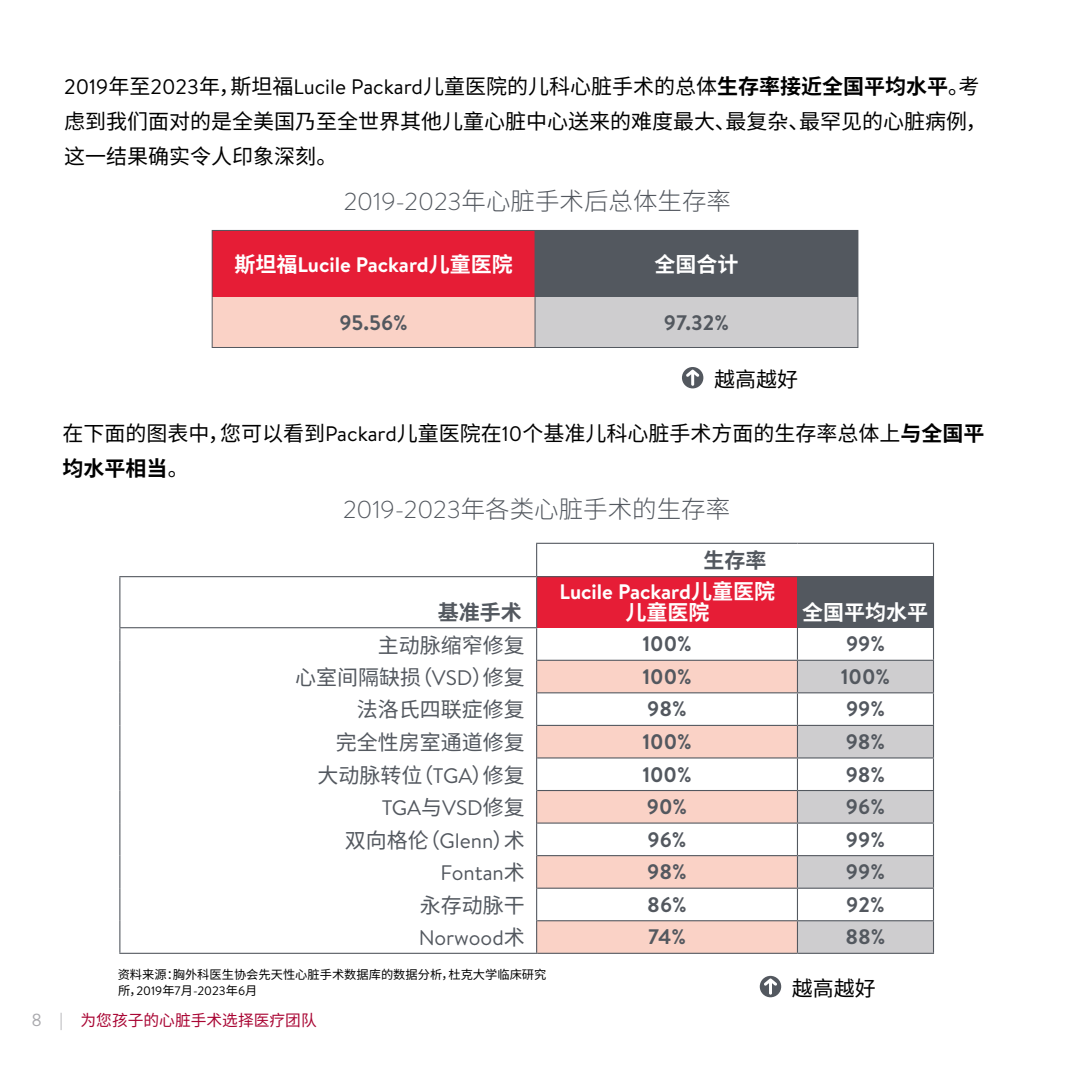
<style>
.page{position:relative;width:1071px;height:1071px;background:#fff}
.page>*{position:absolute;margin:0;border:0;box-sizing:border-box;transform-origin:0 0}
.t1{font:300 24.5px "Source Han Sans SC";color:#53585f}
.t2{font:21px/35px "Source Han Sans SC";color:#000}
.t3{font:700 21px "Brandon Text";color:#53585f}
.t4{font:21px "Source Han Sans SC";color:#53585f}
.t5{font:700 21px "Brandon Text";color:#fff}
.t6{font:21px "Brandon Text";color:#53585f}
.t7{font:700 21px "Source Han Sans SC";color:#fff}
.t8{font:700 21px "Source Han Sans SC";color:#53585f}
.t9{font:15.75px "Source Han Sans SC";color:#a90533}
.t10{font:12.25px "Source Han Sans SC";color:#000}
.t11{font:12.25px "Brandon Text";color:#000}
.s1{font-family:"Brandon Text"}
.s2{font-weight:700}
.s3{font-family:"Source Han Sans SC"}
.s4{font-family:"Brandon Text";font-size:17.5px;color:#a9a9ad}
</style>
<div class="page">
<div style="left:537px;top:577px;width:260px;height:51px;background:#e61d36"></div>
<div style="left:797px;top:577px;width:137px;height:51px;background:#53585f"></div>
<svg style="left:120px;top:628px;width:416px;height:325px"></svg>
<svg style="left:537px;top:661px;width:260px;height:292px;fill:#fad2c6"></svg>
<svg style="left:798px;top:661px;width:135px;height:292px"></svg>
<hr style="left:933px;top:544px;width:1px;height:32px;background:#53585f">
<hr style="left:536px;top:544px;width:1px;height:32px;background:#53585f">
<hr style="left:536px;top:543px;width:261px;height:1px;background:#53585f">
<hr style="left:797px;top:543px;width:137px;height:1px;background:#53585f">
<hr style="left:119px;top:577px;width:1px;height:50px;background:#53585f">
<hr style="left:119px;top:576px;width:418px;height:1px;background:#53585f">
<hr style="left:536px;top:577px;width:1px;height:50px;background:#53585f">
<hr style="left:537px;top:576px;width:260px;height:1px;background:#53585f">
<hr style="left:797px;top:576px;width:137px;height:1px;background:#53585f">
<hr style="left:933px;top:628px;width:1px;height:32px;background:#53585f">
<hr style="left:537px;top:660px;width:260px;height:1px;background:#53585f">
<hr style="left:797px;top:660px;width:137px;height:1px;background:#53585f">
<hr style="left:933px;top:661px;width:1px;height:31px;background:#53585f">
<hr style="left:537px;top:692px;width:260px;height:1px;background:#53585f">
<hr style="left:797px;top:692px;width:137px;height:1px;background:#53585f">
<hr style="left:933px;top:693px;width:1px;height:32px;background:#53585f">
<hr style="left:537px;top:725px;width:260px;height:1px;background:#53585f">
<hr style="left:797px;top:725px;width:137px;height:1px;background:#53585f">
<hr style="left:933px;top:726px;width:1px;height:31px;background:#53585f">
<hr style="left:537px;top:757px;width:260px;height:2px;background:#53585f">
<hr style="left:797px;top:757px;width:137px;height:2px;background:#53585f">
<hr style="left:933px;top:759px;width:1px;height:31px;background:#53585f">
<hr style="left:537px;top:790px;width:260px;height:1px;background:#53585f">
<hr style="left:797px;top:790px;width:137px;height:1px;background:#53585f">
<hr style="left:933px;top:791px;width:1px;height:32px;background:#53585f">
<hr style="left:537px;top:823px;width:260px;height:1px;background:#53585f">
<hr style="left:797px;top:823px;width:137px;height:1px;background:#53585f">
<hr style="left:933px;top:824px;width:1px;height:31px;background:#53585f">
<hr style="left:537px;top:855px;width:260px;height:1px;background:#53585f">
<hr style="left:797px;top:855px;width:137px;height:1px;background:#53585f">
<hr style="left:933px;top:856px;width:1px;height:32px;background:#53585f">
<hr style="left:537px;top:888px;width:260px;height:1px;background:#53585f">
<hr style="left:797px;top:888px;width:137px;height:1px;background:#53585f">
<hr style="left:933px;top:889px;width:1px;height:31px;background:#53585f">
<hr style="left:537px;top:920px;width:260px;height:1px;background:#53585f">
<hr style="left:537px;top:953px;width:260px;height:1px;background:#53585f">
<hr style="left:797px;top:920px;width:137px;height:1px;background:#53585f">
<hr style="left:933px;top:921px;width:1px;height:32px;background:#53585f">
<hr style="left:797px;top:953px;width:137px;height:1px;background:#53585f">
<hr style="left:119px;top:627px;width:418px;height:1px;background:#53585f">
<hr style="left:119px;top:628px;width:1px;height:32px;background:#53585f">
<hr style="left:536px;top:628px;width:1px;height:32px;background:#53585f">
<hr style="left:119px;top:660px;width:1px;height:33px;background:#53585f">
<hr style="left:536px;top:660px;width:1px;height:33px;background:#53585f">
<hr style="left:119px;top:693px;width:1px;height:32px;background:#53585f">
<hr style="left:536px;top:693px;width:1px;height:32px;background:#53585f">
<hr style="left:119px;top:725px;width:1px;height:33px;background:#53585f">
<hr style="left:536px;top:725px;width:1px;height:33px;background:#53585f">
<hr style="left:119px;top:758px;width:1px;height:33px;background:#53585f">
<hr style="left:536px;top:758px;width:1px;height:33px;background:#53585f">
<hr style="left:119px;top:791px;width:1px;height:32px;background:#53585f">
<hr style="left:536px;top:791px;width:1px;height:32px;background:#53585f">
<hr style="left:119px;top:823px;width:1px;height:33px;background:#53585f">
<hr style="left:536px;top:823px;width:1px;height:33px;background:#53585f">
<hr style="left:119px;top:856px;width:1px;height:32px;background:#53585f">
<hr style="left:536px;top:856px;width:1px;height:32px;background:#53585f">
<hr style="left:119px;top:888px;width:1px;height:33px;background:#53585f">
<hr style="left:536px;top:888px;width:1px;height:33px;background:#53585f">
<hr style="left:119px;top:921px;width:1px;height:32px;background:#53585f">
<hr style="left:536px;top:921px;width:1px;height:32px;background:#53585f">
<hr style="left:119px;top:953px;width:418px;height:1px;background:#53585f">
<hr style="left:797px;top:628px;width:1px;height:32px;background:#53585f">
<hr style="left:797px;top:661px;width:1px;height:31px;background:#53585f">
<hr style="left:797px;top:693px;width:1px;height:32px;background:#53585f">
<hr style="left:797px;top:726px;width:1px;height:31px;background:#53585f">
<hr style="left:797px;top:759px;width:1px;height:31px;background:#53585f">
<hr style="left:797px;top:791px;width:1px;height:32px;background:#53585f">
<hr style="left:797px;top:824px;width:1px;height:31px;background:#53585f">
<hr style="left:797px;top:856px;width:1px;height:32px;background:#53585f">
<hr style="left:797px;top:889px;width:1px;height:31px;background:#53585f">
<hr style="left:797px;top:921px;width:1px;height:32px;background:#53585f">
<div style="left:760px;top:976px;width:21px;height:21px;background:#53585f;border-radius:50%"></div>
<svg style="left:764px;top:979px;width:13px;height:16px"></svg>
<div style="left:212px;top:230px;width:323px;height:67px;background:#e61d36"></div>
<div style="left:535px;top:230px;width:323px;height:67px;background:#53585f"></div>
<div style="left:212px;top:297px;width:323px;height:50px;background:#fad2c6"></div>
<div style="left:535px;top:297px;width:323px;height:50px;background:#cecdcf"></div>
<hr style="left:212px;top:231px;width:1px;height:66px;background:#53585f">
<hr style="left:212px;top:230px;width:323px;height:1px;background:#53585f">
<hr style="left:212px;top:297px;width:1px;height:50px;background:#53585f">
<hr style="left:212px;top:347px;width:323px;height:1px;background:#53585f">
<hr style="left:857px;top:297px;width:1px;height:50px;background:#53585f">
<hr style="left:535px;top:347px;width:323px;height:1px;background:#53585f">
<hr style="left:535px;top:297px;width:1px;height:50px;background:#53585f">
<div style="left:682px;top:367px;width:21px;height:21px;background:#53585f;border-radius:50%"></div>
<svg style="left:686px;top:370px;width:13px;height:16px"></svg>
<p class="t2" style="left:64px;top:69px;width:924px"><span class="s1">2019</span>年至<span class="s1">2023</span>年，斯坦福<span class="s1">Lucile Packard</span>儿童医院的儿科心脏手术的总体<span class="s2">生存率接近全国平均水平</span>。考虑到我们面对的是全美国乃至全世界其他儿童心脏中心送来的难度最大、最复杂、最罕见的心脏病例，这一结果确实令人印象深刻。</p>
<p class="t1" style="left:344px;top:187px;width:389px"><span class="s1">2019-2023</span>年心脏手术后总体生存率</p>
<p class="t5" style="left:234px;top:250px;width:280px"><span class="s3">斯坦福</span>Lucile Packard<span class="s3">儿童医院</span></p>
<p class="t7" style="left:654px;top:253px;width:85px">全国合计</p>
<p class="t3" style="left:339px;top:308px;width:70px">95.56%</p>
<p class="t3" style="left:664px;top:308px;width:67px">97.32%</p>
<p class="t2" style="left:714px;top:363px;width:85px">越高越好</p>
<p class="t2" style="left:63px;top:417px;width:923px">在下面的图表中，您可以看到<span class="s1">Packard</span>儿童医院在<span class="s1">10</span>个基准儿科心脏手术方面的生存率总体上<span class="s2">与全国平均水平相当</span>。</p>
<p class="t1" style="left:343px;top:495px;width:389px"><span class="s1">2019-2023</span>年各类心脏手术的生存率</p>
<p class="t8" style="left:438px;top:600px;width:85px">基准手术</p>
<p class="t8" style="left:704px;top:549px;width:64px">生存率</p>
<p class="t5" style="left:560px;top:577px;width:217px">Lucile Packard<span class="s3">儿童医院</span></p>
<p class="t7" style="left:625px;top:600px;width:85px">儿童医院</p>
<p class="t7" style="left:802px;top:600px;width:127px">全国平均水平</p>
<p class="t4" style="left:378px;top:633px;width:148px">主动脉缩窄修复</p>
<p class="t3" style="left:642px;top:629px;width:51px">100%</p>
<p class="t3" style="left:846px;top:629px;width:40px">99%</p>
<p class="t4" style="left:295px;top:665px;width:231px">心室间隔缺损（<span class="s1">VSD</span>）修复</p>
<p class="t3" style="left:642px;top:662px;width:51px">100%</p>
<p class="t3" style="left:841px;top:662px;width:51px">100%</p>
<p class="t4" style="left:357px;top:698px;width:169px">法洛氏四联症修复</p>
<p class="t3" style="left:647px;top:695px;width:41px">98%</p>
<p class="t3" style="left:846px;top:695px;width:40px">99%</p>
<p class="t4" style="left:336px;top:731px;width:190px">完全性房室通道修复</p>
<p class="t3" style="left:642px;top:727px;width:51px">100%</p>
<p class="t3" style="left:846px;top:727px;width:41px">98%</p>
<p class="t4" style="left:317px;top:763px;width:209px">大动脉转位（<span class="s1">TGA</span>）修复</p>
<p class="t3" style="left:642px;top:760px;width:51px">100%</p>
<p class="t3" style="left:846px;top:760px;width:41px">98%</p>
<p class="t6" style="left:382px;top:793px;width:145px">TGA<span class="s3">与</span>VSD<span class="s3">修复</span></p>
<p class="t3" style="left:647px;top:792px;width:42px">90%</p>
<p class="t3" style="left:846px;top:792px;width:40px">96%</p>
<p class="t4" style="left:345px;top:828px;width:181px">双向格伦（<span class="s1">Glenn</span>）术</p>
<p class="t3" style="left:648px;top:825px;width:40px">96%</p>
<p class="t3" style="left:846px;top:825px;width:40px">99%</p>
<p class="t6" style="left:441px;top:859px;width:86px">Fontan<span class="s3">术</span></p>
<p class="t3" style="left:647px;top:857px;width:41px">98%</p>
<p class="t3" style="left:846px;top:857px;width:40px">99%</p>
<p class="t4" style="left:420px;top:893px;width:106px">永存动脉干</p>
<p class="t3" style="left:647px;top:890px;width:41px">86%</p>
<p class="t3" style="left:846px;top:890px;width:40px">92%</p>
<p class="t6" style="left:419px;top:923px;width:108px">Norwood<span class="s3">术</span></p>
<p class="t3" style="left:648px;top:922px;width:39px">74%</p>
<p class="t3" style="left:845px;top:922px;width:42px">88%</p>
<p class="t10" style="left:118px;top:968px;width:430px">资料来源：胸外科医生协会先天性心脏手术数据库的数据分析，杜克大学临床研究</p>
<p class="t11" style="left:118px;top:982px;width:141px"><span class="s3">所，</span>2019<span class="s3">年</span>7<span class="s3">月</span>-2023<span class="s3">年</span>6<span class="s3">月</span></p>
<p class="t9" style="left:32px;top:1011px;width:287px"><span class="s4">8 |</span> 为您孩子的心脏手术选择医疗团队</p>
<p class="t2" style="left:792px;top:971px;width:85px">越高越好</p>
</div>
